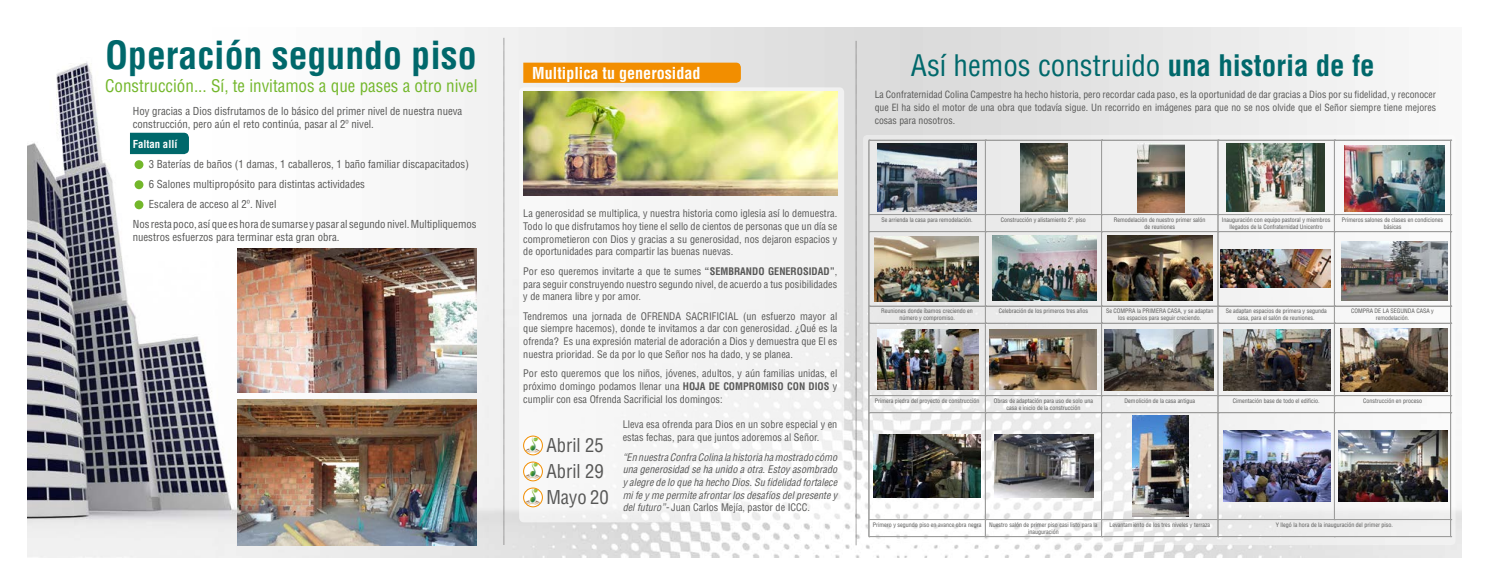
<style>
.page{position:relative;width:1489px;height:585px;background:#fff}
.page>*{position:absolute;margin:0;border:0;box-sizing:border-box;transform-origin:0 0}
.t1{font:700 condensed 37.8px "Helvetica LT Std";color:#00686b}
.t2{font:condensed 28.95px "Helvetica LT Std";color:#00686b}
.t3{font:condensed 18.6px/26px "Helvetica LT Std";color:#575756}
.t4{font:condensed 17.02px "Helvetica LT Std";color:#73b72b}
.t5{font:700 condensed 16.12px "Helvetica LT Std";color:#fff}
.t6{font:condensed 10.73px/12.9px "Helvetica LT Std";color:#575756}
.t7{font:700 condensed 10.73px "Helvetica LT Std";color:#fff}
.t8{font:condensed 10.2px/12.8px "Helvetica LT Std";color:#575756;text-align:justify}
.t9{font:italic condensed 10.2px/12.8px "Helvetica LT Std";color:#575756;text-align:justify}
.t10{font:condensed 9.75px/12.8px "Helvetica LT Std";color:#575756;text-align:justify}
.t11{font:condensed 6px/6.8px "Helvetica LT Std";color:#575756;text-align:center}
.s1{font-weight:700}
.s2{font-style:normal}
</style>
<div class="page">
<img style="left:27px;top:28px;width:1434px;height:530px">
<div style="left:134px;top:160px;width:9px;height:9px;background:#73b72b;border-radius:50%"></div>
<div style="left:134px;top:180px;width:9px;height:9px;background:#73b72b;border-radius:50%"></div>
<div style="left:134px;top:200px;width:9px;height:9px;background:#73b72b;border-radius:50%"></div>
<img style="left:237px;top:249px;width:239px;height:143px">
<img style="left:237px;top:400px;width:239px;height:145px">
<svg style="left:130px;top:133px;width:59px;height:21px"></svg>
<svg style="left:503px;top:38px;width:1px;height:507px"></svg>
<svg style="left:856px;top:41px;width:1px;height:504px"></svg>
<div style="left:519px;top:87px;width:325px;height:435px;background:#f5f5f5;border-radius:5px"></div>
<svg style="left:863px;top:135px;width:592px;height:410px;fill:#efefef"></svg>
<img style="left:524px;top:436px;width:18px;height:18px">
<div style="left:523px;top:436px;width:19px;height:19px;border:1px solid #f28e00;border-radius:50%"></div>
<img style="left:524px;top:463px;width:18px;height:17px">
<div style="left:523px;top:461px;width:19px;height:20px;border:1px solid #f28e00;border-radius:50%"></div>
<img style="left:524px;top:489px;width:18px;height:17px">
<div style="left:523px;top:487px;width:19px;height:20px;border:1px solid #f28e00;border-radius:50%"></div>
<div style="left:523px;top:63px;width:217px;height:20px;background:#f28e00"></div>
<img style="left:523px;top:91px;width:314px;height:105px">
<svg style="left:868px;top:140px;width:583px;height:397px"></svg>
<img style="left:877px;top:143px;width:99px;height:68px">
<img style="left:1020px;top:143px;width:47px;height:68px">
<img style="left:1136px;top:143px;width:48px;height:69px">
<img style="left:1226px;top:143px;width:98px;height:68px">
<img style="left:1344px;top:146px;width:100px;height:65px">
<img style="left:874px;top:236px;width:104px;height:65px">
<img style="left:991px;top:235px;width:105px;height:66px">
<img style="left:1107px;top:235px;width:105px;height:66px">
<img style="left:1220px;top:249px;width:110px;height:38px">
<img style="left:877px;top:330px;width:101px;height:59px">
<img style="left:989px;top:329px;width:107px;height:61px">
<img style="left:1104px;top:329px;width:109px;height:61px">
<img style="left:1223px;top:329px;width:107px;height:61px">
<img style="left:1340px;top:328px;width:107px;height:63px">
<img style="left:873px;top:434px;width:107px;height:64px">
<img style="left:994px;top:434px;width:99px;height:63px">
<img style="left:1341px;top:241px;width:106px;height:60px">
<img style="left:1131px;top:416px;width:57px;height:100px">
<img style="left:1223px;top:430px;width:107px;height:72px">
<img style="left:1338px;top:430px;width:109px;height:71px">
<h1 class="t1" style="left:105px;top:32px;width:373px">Operación segundo piso</h1>
<h3 class="t4" style="left:105px;top:75px;width:374px">Construcción... Sí, te invitamos a que pases a otro nivel</h3>
<p class="t6" style="left:133px;top:104px;width:331px">Hoy gracias a Dios disfrutamos de lo básico del primer nivel de nuestra nueva construcción, pero aún el reto continúa, pasar al 2º nivel.</p>
<p class="t7" style="left:133px;top:137px;width:46px">Faltan allí</p>
<p class="t6" style="left:149px;top:157px;width:321px">3 Baterías de baños (1 damas, 1 caballeros, 1 baño familiar discapacitados)</p>
<p class="t6" style="left:149px;top:177px;width:217px">6 Salones multipropósito para distintas actividades</p>
<p class="t6" style="left:149px;top:198px;width:129px">Escalera de acceso al 2º. Nivel</p>
<p class="t6" style="left:133px;top:218px;width:345px">Nos resta poco, así que es hora de sumarse y pasar al segundo nivel. Multipliquemos</p>
<p class="t6" style="left:133px;top:231px;width:208px">nuestros esfuerzos para terminar esta gran obra.</p>
<h3 class="t5" style="left:532px;top:62px;width:170px">Multiplica tu generosidad</h3>
<p class="t8" style="left:523px;top:207px;width:315px">La generosidad se multiplica, y nuestra historia como iglesia así lo demuestra.<br>Todo lo que disfrutamos hoy tiene el sello de cientos de personas que un día se comprometieron con Dios y gracias a su generosidad, nos dejaron espacios y de oportunidades para compartir las buenas nuevas.</p>
<p class="t8" style="left:523px;top:264px;width:315px">Por eso queremos invitarte a que te sumes <span class="s1">“SEMBRANDO GENEROSIDAD”</span>, para seguir construyendo nuestro segundo nivel, de acuerdo a tus posibilidades y de manera libre y por amor.</p>
<p class="t8" style="left:523px;top:309px;width:315px">Tendremos una jornada de OFRENDA SACRIFICIAL (un esfuerzo mayor al que siempre hacemos), donde te invitamos a dar con generosidad. ¿Qué es la ofrenda? Es una expresión material de adoración a Dios y demuestra que El es nuestra prioridad. Se da por lo que Señor nos ha dado, y se planea.</p>
<p class="t8" style="left:523px;top:367px;width:315px">Por esto queremos que los niños, jóvenes, adultos, y aún familias unidas, el próximo domingo podamos llenar una <span class="s1">HOJA DE COMPROMISO CON DIOS</span> y cumplir con esa Ofrenda Sacrificial los domingos:</p>
<h3 class="t3" style="left:546px;top:432px;width:64px">Abril 25<br>Abril 29<br>Mayo 20</h3>
<p class="t8" style="left:622px;top:418px;width:216px">Lleva esa ofrenda para Dios en un sobre especial y en estas fechas, para que juntos adoremos al Señor.</p>
<p class="t9" style="left:622px;top:450px;width:216px">“En nuestra Confra Colina la historia ha mostrado cómo una generosidad se ha unido a otra. Estoy asombrado y alegre de lo que ha hecho Dios. Su fidelidad fortalece mi fe y me permite afrontar los desafíos del presente y del futuro”- <span class="s2">Juan Carlos Mejía, pastor de ICCC.</span></p>
<h2 class="t2" style="left:910px;top:48px;width:465px">Así hemos construido <span class="s1">una historia de fe</span></h2>
<p class="t10" style="left:874px;top:88px;width:563px">La Confraternidad Colina Campestre ha hecho historia, pero recordar cada paso, es la oportunidad de dar gracias a Dios por su fidelidad, y reconocer que El ha sido el motor de una obra que todavía sigue. Un recorrido en imágenes para que no se nos olvide que el Señor siempre tiene mejores cosas para nosotros.</p>
<p class="t11" style="left:881px;top:216px;width:93px">Se arrienda la casa para remodelación.</p>
<p class="t11" style="left:1000px;top:216px;width:86px">Construcción y alistamiento 2º. piso</p>
<p class="t11" style="left:1113px;top:216px;width:93px">Remodelación de nuestro primer salón de reuniones</p>
<p class="t11" style="left:1221px;top:216px;width:110px">Inauguración con equipo pastoral y miembros llegados de la Confraternidad Unicentro</p>
<p class="t11" style="left:1341px;top:216px;width:103px">Primeros salones de clases en condiciones básicas</p>
<p class="t11" style="left:881px;top:308px;width:93px">Reuniones donde íbamos creciendo en número y compromiso.</p>
<p class="t11" style="left:998px;top:308px;width:91px">Celebración de los primeros tres años</p>
<p class="t11" style="left:1106px;top:308px;width:109px">Se COMPRA la PRIMERA CASA, y se adaptan los espacios para seguir creciendo.</p>
<p class="t11" style="left:1225px;top:308px;width:102px">Se adaptan espacios de primera y segunda casa, para el salón de reuniones.</p>
<p class="t11" style="left:1350px;top:308px;width:84px">COMPRA DE LA SEGUNDA CASA y remodelación.</p>
<p class="t11" style="left:874px;top:397px;width:106px">Primera piedra del proyecto de construcción</p>
<p class="t11" style="left:993px;top:397px;width:101px">Obras de adaptación para uso de solo una casa e inicio de la construcción</p>
<p class="t11" style="left:1124px;top:397px;width:72px">Demolición de la casa antigua</p>
<p class="t11" style="left:1232px;top:397px;width:88px">Cimentación base de todo el edificio.</p>
<p class="t11" style="left:1362px;top:397px;width:60px">Construcción en proceso</p>
<p class="t11" style="left:872px;top:521px;width:110px">Primero y segundo piso en avance obra negra</p>
<p class="t11" style="left:989px;top:521px;width:110px">Nuestro salón de primer piso casi listo para la inauguración</p>
<p class="t11" style="left:1109px;top:521px;width:102px">Levantamiento de los tres niveles y terraza</p>
<p class="t11" style="left:1275px;top:521px;width:119px">Y llegó la hora de la inauguración del primer piso.</p>
</div>
